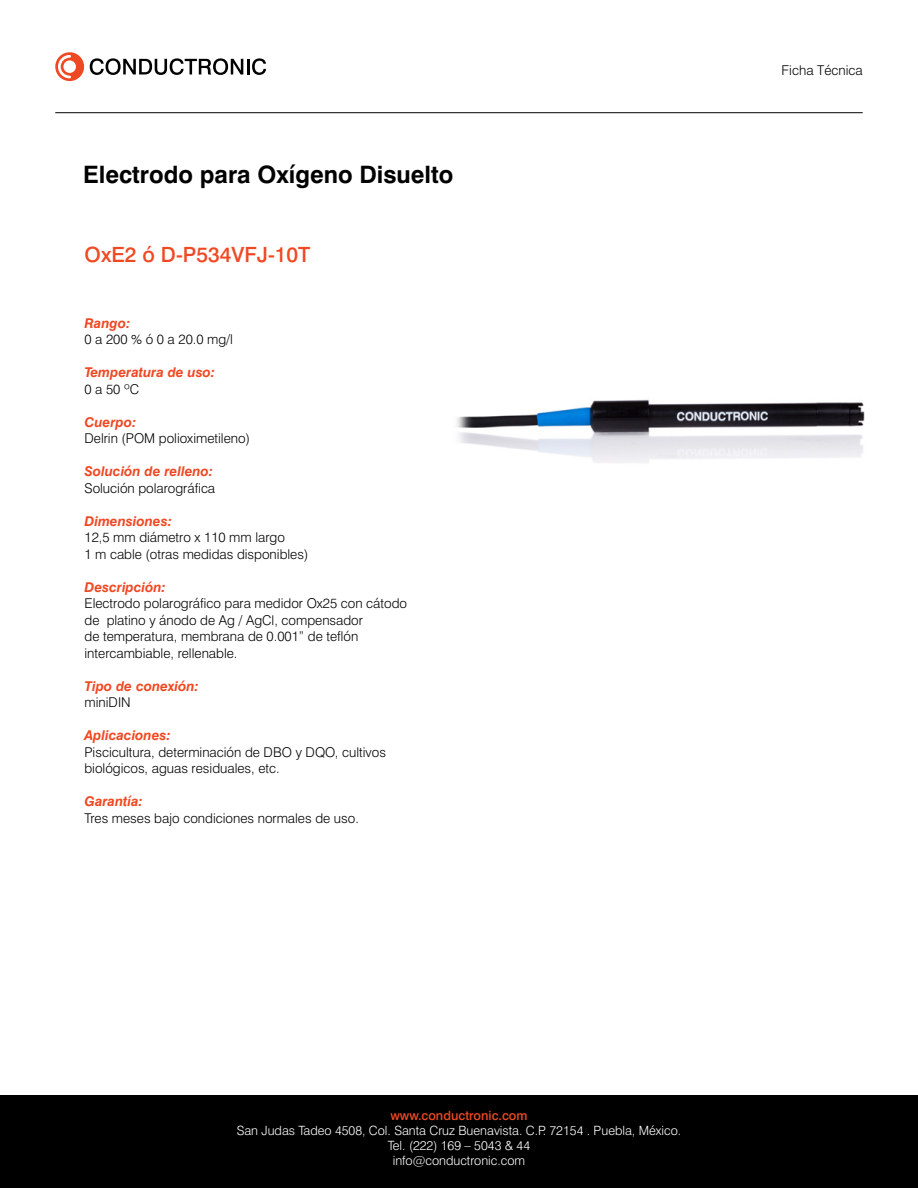
<style>
.page{position:relative;width:918px;height:1188px;background:#fff}
.page>*{position:absolute;margin:0;border:0;box-sizing:border-box;transform-origin:0 0}
.t1{font:700 24px "Swiss 721 BT";color:#000}
.t2{font:500 21px "Swiss 721 BT";color:#ef4923}
.t3{font:300 13.5px/16.5px "Swiss 721 BT";color:#000}
.t4{font:italic 700 13.5px "Swiss 721 BT";color:#ef4923}
.t5{font:300 12.75px/15px "Swiss 721 BT";color:#fff;text-align:center}
.t6{font:500 12.75px "Swiss 721 BT";color:#ef4923}
</style>
<div class="page">
<div style="left:0;top:1096px;width:918px;height:92px;background:#000"></div>
<hr style="left:55px;top:112px;width:808px;height:1px;background:#000">
<svg style="left:55px;top:52px;width:29px;height:29px"></svg>
<svg style="left:90px;top:58px;width:176px;height:17px"></svg>
<img style="left:457px;top:399px;width:408px;height:64px">
<h1 class="t1" style="left:83px;top:160px;width:372px">Electrodo para Oxígeno Disuelto</h1>
<h2 class="t2" style="left:85px;top:242px;width:227px">OxE2 ó D-P534VFJ-10T</h2>
<p class="t4" style="left:85px;top:315px;width:47px">Rango:</p>
<p class="t3" style="left:85px;top:331px;width:150px">0 a 200 % ó 0 a 20.0 mg/l</p>
<p class="t4" style="left:85px;top:364px;width:132px">Temperatura de uso:</p>
<p class="t3" style="left:85px;top:381px;width:56px">0 a 50 ºC</p>
<p class="t4" style="left:85px;top:414px;width:53px">Cuerpo:</p>
<p class="t3" style="left:85px;top:430px;width:167px">Delrin (POM polioximetileno)</p>
<p class="t4" style="left:85px;top:463px;width:130px">Solución de relleno:</p>
<p class="t3" style="left:85px;top:480px;width:132px">Solución polarográfica</p>
<p class="t4" style="left:85px;top:513px;width:89px">Dimensiones:</p>
<p class="t3" style="left:85px;top:529px;width:225px">12,5 mm diámetro x 110 mm largo<br>1 m cable (otras medidas disponibles)</p>
<p class="t4" style="left:85px;top:579px;width:83px">Descripción:</p>
<p class="t3" style="left:85px;top:595px;width:324px">Electrodo polarográfico para medidor Ox25 con cátodo de platino y ánodo de Ag / AgCl, compensador<br>de temperatura, membrana de 0.001” de teflón intercambiable, rellenable.</p>
<p class="t4" style="left:85px;top:678px;width:116px">Tipo de conexión:</p>
<p class="t3" style="left:85px;top:694px;width:48px">miniDIN</p>
<p class="t4" style="left:85px;top:727px;width:88px">Aplicaciones:</p>
<p class="t3" style="left:85px;top:744px;width:303px">Piscicultura, determinación de DBO y DQO, cultivos biológicos, aguas residuales, etc.</p>
<p class="t4" style="left:85px;top:793px;width:60px">Garantía:</p>
<p class="t3" style="left:85px;top:810px;width:276px">Tres meses bajo condiciones normales de uso.</p>
<p class="t3" style="left:782px;top:62px;width:83px">Ficha Técnica</p>
<p class="t6" style="left:390px;top:1108px;width:139px">www.conductronic.com</p>
<p class="t5" style="left:237px;top:1123px;width:446px">San Judas Tadeo 4508, Col. Santa Cruz Buenavista. C.P. 72154 . Puebla, México.<br>Tel. (222) 169 – 5043 &amp; 44<br>info@conductronic.com</p>
</div>
